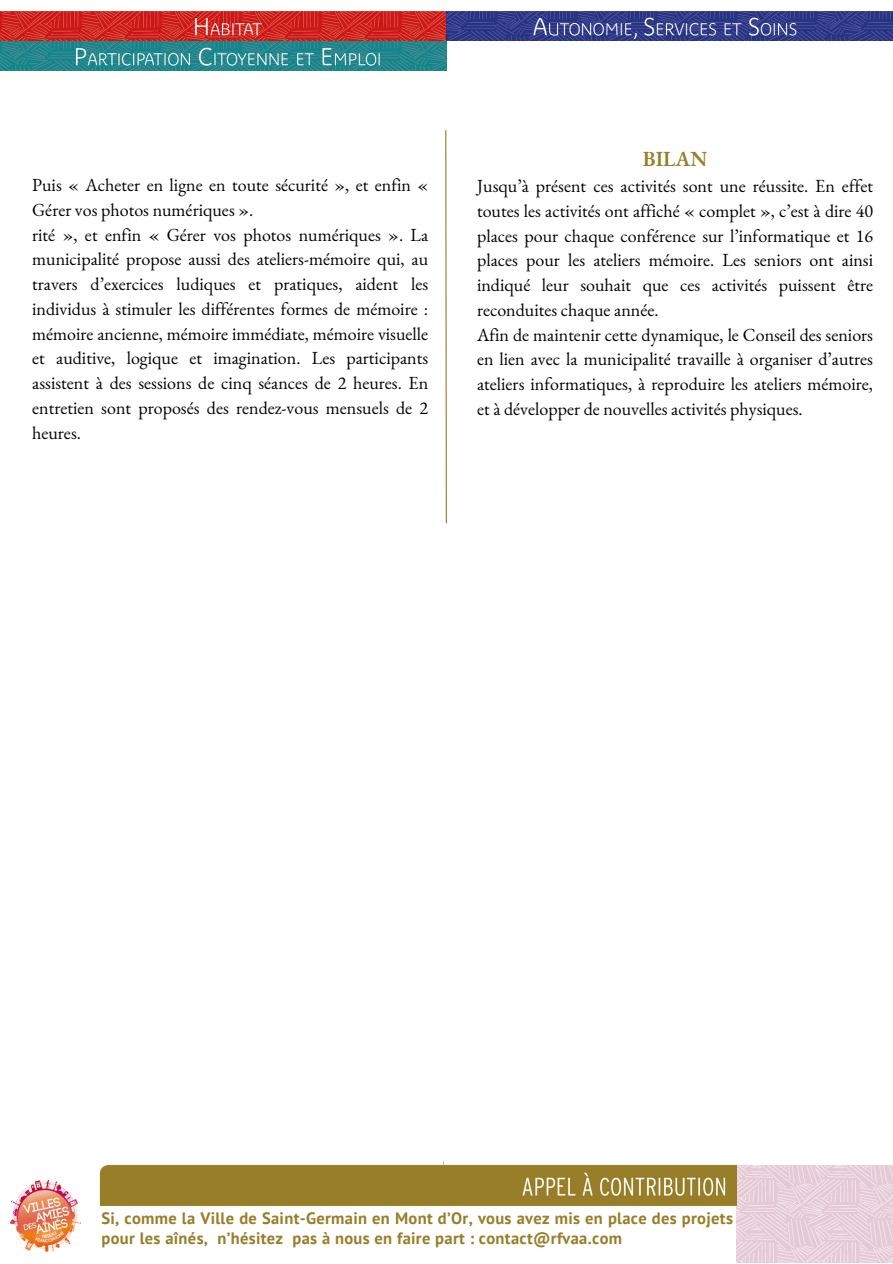
<style>
.page{position:relative;width:893px;height:1264px;background:#fff}
.page>*{position:absolute;margin:0;border:0;box-sizing:border-box;transform-origin:0 0}
.t1{font:600 21px "EB Garamond";color:#987e28}
.t2{font:18px/24.8px "EB Garamond";color:#000;text-align:justify}
.t3{font:700 16.5px/20.2px "PT Sans";letter-spacing:.02em;color:#987e28}
</style>
<div class="page">
<img style="left:0;top:12px;width:446px;height:58px">
<img style="left:446px;top:12px;width:446px;height:29px">
<svg style="left:445px;top:130px;width:2px;height:394px"></svg>
<img style="left:736px;top:1165px;width:156px;height:97px">
<img style="left:99px;top:1161px;width:637px;height:45px">
<img style="left:11px;top:1180px;width:70px;height:71px">
<p class="t2" style="left:32px;top:172px;width:397px">Puis « Acheter en ligne en toute sécurité », et enfin «<br>Gérer vos photos numériques ».</p>
<p class="t2" style="left:32px;top:222px;width:397px">rité », et enfin « Gérer vos photos numériques ». La municipalité propose aussi des ateliers-mémoire qui, au travers d’exercices ludiques et pratiques, aident les individus à stimuler les différentes formes de mémoire : mémoire ancienne, mémoire immédiate, mémoire visuelle et auditive, logique et imagination. Les participants assistent à des sessions de cinq séances de 2 heures. En entretien sont proposés des rendez-vous mensuels de 2 heures.</p>
<p class="t1" style="left:642px;top:145px;width:66px">BILAN</p>
<p class="t2" style="left:477px;top:173px;width:397px">Jusqu’à présent ces activités sont une réussite. En effet toutes les activités ont affiché « complet », c’est à dire 40 places pour chaque conférence sur l’informatique et 16 places pour les ateliers mémoire. Les seniors ont ainsi indiqué leur souhait que ces activités puissent être reconduites chaque année.</p>
<p class="t2" style="left:477px;top:322px;width:397px">Afin de maintenir cette dynamique, le Conseil des seniors en lien avec la municipalité travaille à organiser d’autres ateliers informatiques, à reproduire les ateliers mémoire, et à développer de nouvelles activités physiques.</p>
<p class="t3" style="left:101px;top:1207px;width:633px">Si, comme la Ville de Saint-Germain en Mont d’Or, vous avez mis en place des projets pour les aînés, n’hésitez pas à nous en faire part : contact@rfvaa.com</p>
</div>
